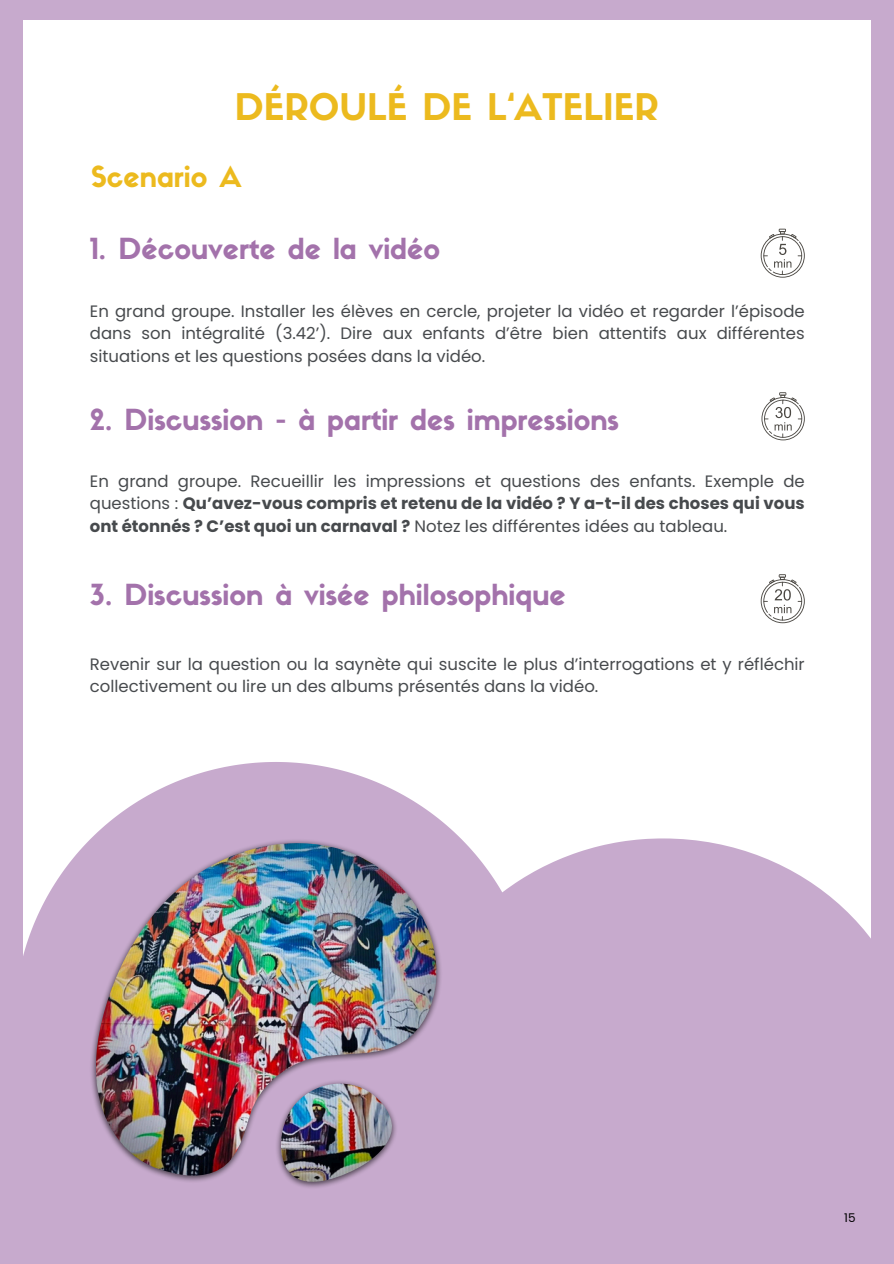
<style>
.page{position:relative;width:894px;height:1264px;background:#fff}
.page>*{position:absolute;margin:0;border:0;box-sizing:border-box;transform-origin:0 0}
.t1{font:36px "Sifonn Basic";color:#ecba1e}
.t2{font:28.5px "Sifonn Basic";color:#a372ab}
.t3{font:28.5px "Sifonn Basic";color:#ecba1e}
.t4{font:16.5px/22.5px "Poppins";color:#474a4d;text-align:justify}
.t5{font:12px "Poppins";color:#000}
.s1{font-weight:700}
</style>
<div class="page">
<div style="left:0;top:0;width:893px;height:1263px;background:#c7aacd"></div>
<div style="left:24px;top:20px;width:846px;height:1221px;background:#fff"></div>
<svg style="left:760px;top:229px;width:44px;height:49px"></svg>
<svg style="left:760px;top:574px;width:44px;height:49px"></svg>
<svg style="left:761px;top:392px;width:43px;height:48px"></svg>
<svg style="left:23px;top:762px;width:848px;height:479px;fill:#c7aacd"></svg>
<img style="left:89px;top:839px;width:353px;height:350px">
<img style="left:96px;top:842px;width:340px;height:340px">
<h1 class="t1" style="left:235px;top:92px;width:425px">DÉROULÉ DE L‘ATELIER</h1>
<h2 class="t3" style="left:91px;top:165px;width:152px">Scenario A</h2>
<h2 class="t2" style="left:90px;top:238px;width:352px">1. Découverte de la vidéo</h2>
<h2 class="t4" style="left:90px;top:299px;width:716px">En grand groupe. Installer les élèves en cercle, projeter la vidéo et regarder l’épisode dans son intégralité (3.42’). Dire aux enfants d’être bien attentifs aux différentes situations et les questions posées dans la vidéo.</h2>
<p class="t2" style="left:90px;top:408px;width:530px">2. Discussion - à partir des impressions</p>
<p class="t4" style="left:90px;top:470px;width:716px">En grand groupe. Recueillir les impressions et questions des enfants. Exemple de questions : <span class="s1">Qu’avez-vous compris et retenu de la vidéo ? Y a-t-il des choses qui vous ont étonnés ? C’est quoi un carnaval ?</span> Notez les différentes idées au tableau.</p>
<p class="t2" style="left:90px;top:583px;width:477px">3. Discussion à visée philosophique</p>
<p class="t4" style="left:90px;top:652px;width:716px">Revenir sur la question ou la saynète qui suscite le plus d’interrogations et y réfléchir collectivement ou lire un des albums présentés dans la vidéo.</p>
<p class="t5" style="left:844px;top:1209px;width:13px">15</p>
</div>
